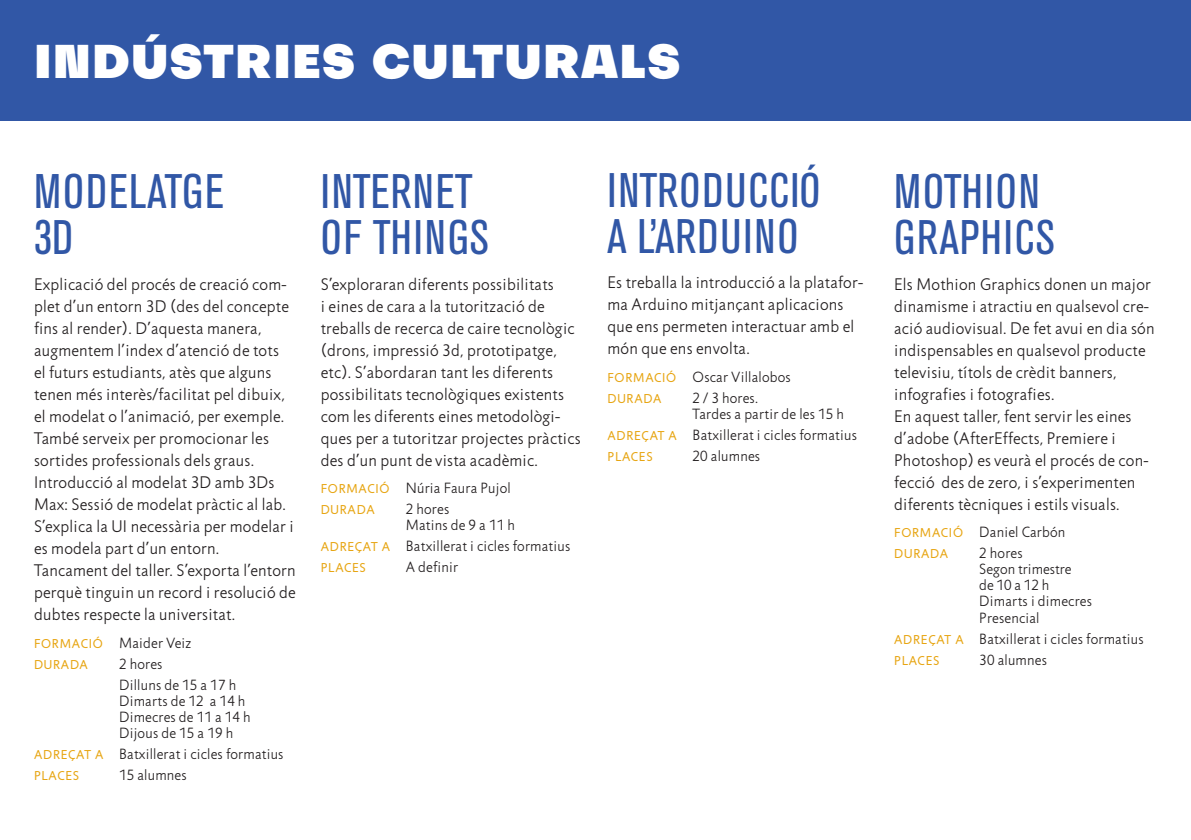
<style>
.page{position:relative;width:1191px;height:840px;background:#fff}
.page>*{position:absolute;margin:0;border:0;box-sizing:border-box;transform-origin:0 0}
.t1{font:condensed 48px/46px "Akzidenz Grotesk BE";letter-spacing:.03em;color:#3157a6}
.t2{font:900 46px "Subjectivity";letter-spacing:.025em;color:#fff}
.t3{font:300 17px/22px "Jigsaw";letter-spacing:.015em;color:#231f20}
.t4{font:300 15px/16px "Jigsaw";letter-spacing:.015em;color:#231f20}
.t5{font:13px "Jigsaw";letter-spacing:.06em;color:#e7a512}
.s1{font-weight:400;font-size:13px;color:#e7a512}
</style>
<div class="page">
<div style="left:0;top:0;width:1191px;height:120px;background:#3157a6"></div>
<h2 class="t2" style="left:34px;top:25px;width:648px">INDÚSTRIES CULTURALS</h2>
<h1 class="t1" style="left:34px;top:169px;width:192px">MODELATGE<br>3D</h1>
<p class="t3" style="left:34px;top:273px;width:263px">Explicació del procés de creació com&shy;plet d’un entorn 3D (des del concepte fins al render). D’aquesta manera, augmentem l’index d’atenció de tots<br>el futurs estudiants, atès que alguns tenen més interès/facilitat pel dibuix, el modelat o l’animació, per exemple.<br>També serveix per promocionar les sortides professionals dels graus.<br>Introducció al modelat 3D amb 3Ds Max: Sessió de modelat pràctic al lab.<br>S’explica la UI necessària per modelar i es modela part d’un entorn.<br>Tancament del taller. S’exporta l’entorn perquè tinguin un record i resolució de dubtes respecte la universitat.</p>
<p class="t4" style="left:34px;top:634px;width:159px"><span class="s1">FORMACIÓ</span> Maider Veiz</p>
<p class="t5" style="left:34px;top:656px;width:55px">DURADA</p>
<p class="t4" style="left:119px;top:653px;width:118px;line-height:21px">2 hores<br>Dilluns de 15 a 17 h</p>
<p class="t4" style="left:119px;top:692px;width:133px">Dimarts de 12 a 14 h<br>Dimecres de 11 a 14 h<br>Dijous de 15 a 19 h</p>
<p class="t4" style="left:34px;top:745px;width:251px"><span class="s1">ADREÇAT A</span> Batxillerat i cicles formatius</p>
<p class="t5" style="left:34px;top:767px;width:47px">PLACES</p>
<p class="t4" style="left:119px;top:766px;width:69px">15 alumnes</p>
<h1 class="t1" style="left:321px;top:169px;width:169px">INTERNET<br>OF THINGS</h1>
<p class="t3" style="left:321px;top:273px;width:261px">S’exploraran diferents possibilitats<br>i eines de cara a la tutorització de treballs de recerca de caire tecnològic (drons, impressió 3d, prototipatge, etc). S’abordaran tant les diferents possibilitats tecnològiques existents com les diferents eines metodològi&shy;ques per a tutoritzar projectes pràctics des d’un punt de vista acadèmic.</p>
<p class="t4" style="left:321px;top:480px;width:192px"><span class="s1">FORMACIÓ</span> Núria Faura Pujol</p>
<p class="t5" style="left:321px;top:502px;width:55px">DURADA</p>
<p class="t4" style="left:406px;top:501px;width:111px">2 hores<br>Matins de 9 a 11 h</p>
<p class="t4" style="left:321px;top:538px;width:251px"><span class="s1">ADREÇAT A</span> Batxillerat i cicles formatius</p>
<p class="t5" style="left:321px;top:560px;width:47px">PLACES</p>
<p class="t4" style="left:406px;top:559px;width:54px">A definir</p>
<h1 class="t1" style="left:607px;top:168px;width:214px">INTRODUCCIÓ<br>A L’ARDUINO</h1>
<p class="t3" style="left:607px;top:272px;width:257px">Es treballa la introducció a la platafor&shy;ma Arduino mitjançant aplicacions que ens permeten interactuar amb el món que ens envolta.</p>
<p class="t4" style="left:607px;top:369px;width:185px"><span class="s1">FORMACIÓ</span> Oscar Villalobos</p>
<p class="t5" style="left:607px;top:391px;width:55px">DURADA</p>
<p class="t4" style="left:692px;top:390px;width:153px">2 / 3 hores.<br>Tardes a partir de les 15 h</p>
<p class="t4" style="left:607px;top:427px;width:251px"><span class="s1">ADREÇAT A</span> Batxillerat i cicles formatius</p>
<p class="t5" style="left:607px;top:449px;width:47px">PLACES</p>
<p class="t4" style="left:692px;top:448px;width:69px">20 alumnes</p>
<h1 class="t1" style="left:894px;top:169px;width:162px">MOTHION<br>GRAPHICS</h1>
<p class="t3" style="left:894px;top:273px;width:262px">Els Mothion Graphics donen un major dinamisme i atractiu en qualsevol cre&shy;ació audiovisual. De fet avui en dia són indispensables en qualsevol producte televisiu, títols de crèdit banners, infografies i fotografies.<br>En aquest taller, fent servir les eines d’adobe (AfterEffects, Premiere i Photoshop) es veurà el procés de con&shy;fecció des de zero, i s’experimenten diferents tècniques i estils visuals.</p>
<p class="t4" style="left:894px;top:524px;width:173px"><span class="s1">FORMACIÓ</span> Daniel Carbón</p>
<p class="t5" style="left:894px;top:546px;width:55px">DURADA</p>
<p class="t4" style="left:979px;top:545px;width:114px">2 hores<br>Segon trimestre<br>de 10 a 12 h<br>Dimarts i dimecres<br>Presencial</p>
<p class="t4" style="left:894px;top:630px;width:251px"><span class="s1">ADREÇAT A</span> Batxillerat i cicles formatius</p>
<p class="t5" style="left:894px;top:652px;width:47px">PLACES</p>
<p class="t4" style="left:979px;top:651px;width:69px">30 alumnes</p>
</div>
